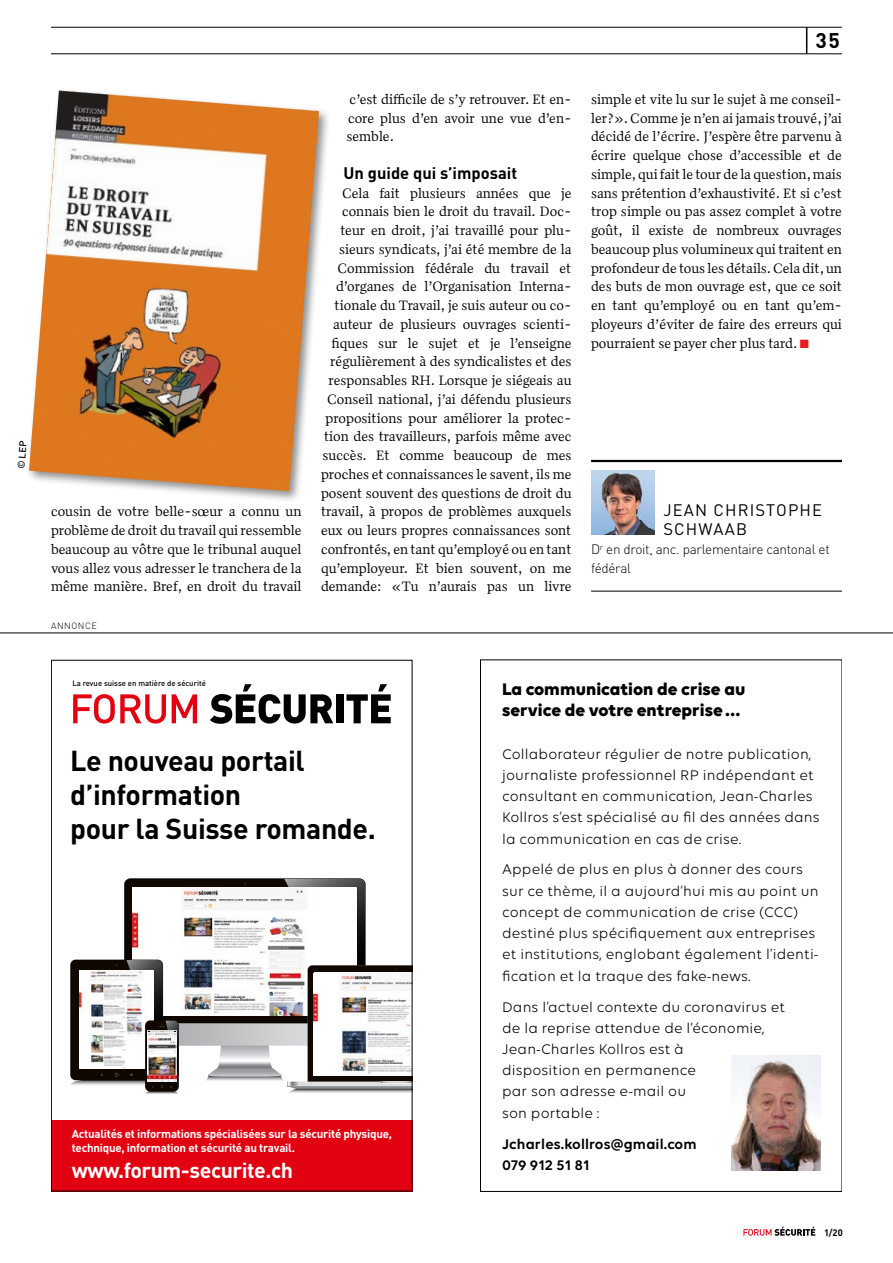
<style>
.page{position:relative;width:893px;height:1263px;background:#fff}
.page>*{position:absolute;margin:0;border:0;box-sizing:border-box;transform-origin:0 0}
.t1{font:700 28.5px/34.2px "DIN Pro";letter-spacing:-.015em;color:#000}
.t2{font:700 21.45px "DIN Pro";letter-spacing:-.02em;color:#fff}
.t3{font:700 21px "DIN Pro";color:#000}
.t4{font:700 18px/21.1px "Volte";color:#000}
.t5{font:16.5px/18.8px "DIN Pro";letter-spacing:.07em;color:#000}
.t6{font:700 16.5px "DIN Pro";color:#000}
.t7{font:15px/21.1px "Volte";letter-spacing:.01em;color:#000}
.t8{font:600 15px/21.1px "Volte";letter-spacing:.01em;color:#000}
.t9{font:13.95px/18.8px "Quiosco One LF";color:#000;text-align:justify}
.t10{font:300 13.5px/18.8px "DIN Pro";letter-spacing:-.02em;color:#000}
.t11{font:700 11.55px/14px "DIN Pro";letter-spacing:-.02em;color:#fff}
.t12{font:500 9.75px "DIN Pro";color:#000}
.t13{font:700 9.3px "DIN Pro";color:#000}
.t14{font:300 9px "DIN Pro";letter-spacing:.06em;color:#000}
.t15{font:500 7.65px "DINOT";color:#000}
.s1{color:#e81b23}
</style>
<div class="page">
<svg style="left:806px;top:28px;width:1px;height:26px"></svg>
<hr style="left:51px;top:27px;width:791px;height:1px;background:#000">
<hr style="left:51px;top:54px;width:791px;height:1px;background:#000">
<svg style="left:743px;top:1227px;width:72px;height:9px"></svg>
<hr style="left:591px;top:460px;width:251px;height:2px;background:#000">
<hr style="left:591px;top:591px;width:251px;height:1px;background:#000">
<div style="left:26px;top:87px;width:305px;height:416px;background:#000;opacity:.45"></div>
<img style="left:29px;top:91px;width:290px;height:400px">
<img style="left:591px;top:471px;width:64px;height:64px">
<hr style="left:0;top:633px;width:893px;height:1px;background:#000">
<img style="left:731px;top:1055px;width:90px;height:115px">
<svg style="left:70px;top:878px;width:340px;height:216px"></svg>
<img style="left:147px;top:1032px;width:30px;height:50px">
<svg style="left:73px;top:694px;width:93px;height:29px"></svg>
<svg style="left:172px;top:694px;width:25px;height:29px"></svg>
<svg style="left:210px;top:684px;width:123px;height:40px"></svg>
<div style="left:336px;top:694px;width:7px;height:29px;background:#000"></div>
<svg style="left:346px;top:684px;width:45px;height:39px"></svg>
<div style="left:51px;top:1120px;width:361px;height:71px;background:#e10110"></div>
<p class="t12" style="left:13px;top:468px;width:30px;rotate:-85deg">© LEP</p>
<p class="t9" style="left:51px;top:502px;width:252px">cousin de votre belle-sœur a connu un problème de droit du travail qui ressemble beaucoup au vôtre que le tribunal auquel vous allez vous adresser le tranchera de la même manière. Bref, en droit du travail</p>
<p class="t14" style="left:51px;top:619px;width:47px">ANNONCE</p>
<p class="t9" style="left:347px;top:89px;width:227px">c’est difficile de s’y retrouver. Et en&shy;core plus d’en avoir une vue d’en&shy;semble.</p>
<p class="t6" style="left:344px;top:159px;width:175px">Un guide qui s’imposait</p>
<p class="t9" style="left:321px;top:183px;width:252px;text-align:right">Cela fait plusieurs années que je connais bien le droit du travail. Doc&shy;teur en droit, j’ai travaillé pour plu&shy;sieurs syndicats, j’ai été membre de la Commission fédérale du travail et d’organes de l’Organisation Interna&shy;tionale du Travail, je suis auteur ou co&shy;auteur de plusieurs ouvrages scienti&shy;fiques sur le sujet et je l’enseigne régulièrement à des syndicalistes et des responsables RH. Lorsque je siégeais au Conseil national, j’ai défendu plusieurs propositions pour améliorer la protec&shy;tion des travailleurs, parfois même avec succès. Et comme beaucoup de mes proches et connaissances le savent, ils me posent souvent des questions de droit du travail, à propos de problèmes auxquels eux ou leurs propres connaissances sont confrontés, en tant qu’employé ou en tant qu’employeur. Et bien souvent, on me demande: «Tu n’aurais pas un livre</p>
<h3 class="t3" style="left:816px;top:23px;width:26px">35</h3>
<p class="t9" style="left:591px;top:89px;width:252px">simple et vite lu sur le sujet à me conseil&shy;ler?». Comme je n’en ai jamais trouvé, j’ai décidé de l’écrire. J’espère être parvenu à écrire quelque chose d’accessible et de simple, qui fait le tour de la question, mais sans prétention d’exhaustivité. Et si c’est trop simple ou pas assez complet à votre goût, il existe de nombreux ouvrages beaucoup plus volumineux qui traitent en profondeur de tous les détails. Cela dit, un des buts de mon ouvrage est, que ce soit en tant qu’employé ou en tant qu’em&shy;ployeurs d’éviter de faire des erreurs qui pourraient se payer cher plus tard. <span class="s1">■</span></p>
<p class="t5" style="left:663px;top:499px;width:160px">JEAN CHRISTOPHE<br>SCHWAAB</p>
<p class="t10" style="left:591px;top:538px;width:240px">D<sup>r</sup> en droit, anc. parlementaire cantonal et fédéral</p>
<p class="t15" style="left:72px;top:678px;width:135px">La revue suisse en matière de sécurité</p>
<h1 class="t1" style="left:70px;top:740px;width:307px">Le nouveau portail d’information<br>pour la Suisse romande.</h1>
<p class="t11" style="left:72px;top:1125px;width:322px">Actualités et informations spécialisées sur la sécurité physique, technique, information et sécurité au travail.</p>
<h2 class="t2" style="left:72px;top:1152px;width:223px">www.forum-securite.ch</h2>
<p class="t4" style="left:502px;top:678px;width:245px">La communication de crise au service de votre entreprise…</p>
<p class="t7" style="left:502px;top:743px;width:319px">Collaborateur régulier de notre publication, journaliste professionnel RP indépendant et consultant en communication, Jean-Charles Kollros s’est spécialisé au fil des années dans la communication en cas de crise.</p>
<p class="t7" style="left:502px;top:859px;width:318px">Appelé de plus en plus à donner des cours sur ce thème, il a aujourd’hui mis au point un concept de communication de crise (CCC) destiné plus spécifiquement aux entreprises et institutions, englobant également l’identi&shy;fication et la traque des fake-news.</p>
<p class="t7" style="left:502px;top:996px;width:285px">Dans l’actuel contexte du coronavirus et de la reprise attendue de l’économie,<br>Jean-Charles Kollros est à<br>disposition en permanence<br>par son adresse e-mail ou<br>son portable :</p>
<p class="t8" style="left:502px;top:1133px;width:196px">Jcharles.kollros@gmail.com<br>079 912 51 81</p>
<p class="t13" style="left:824px;top:1225px;width:20px">1/20</p>
</div>
